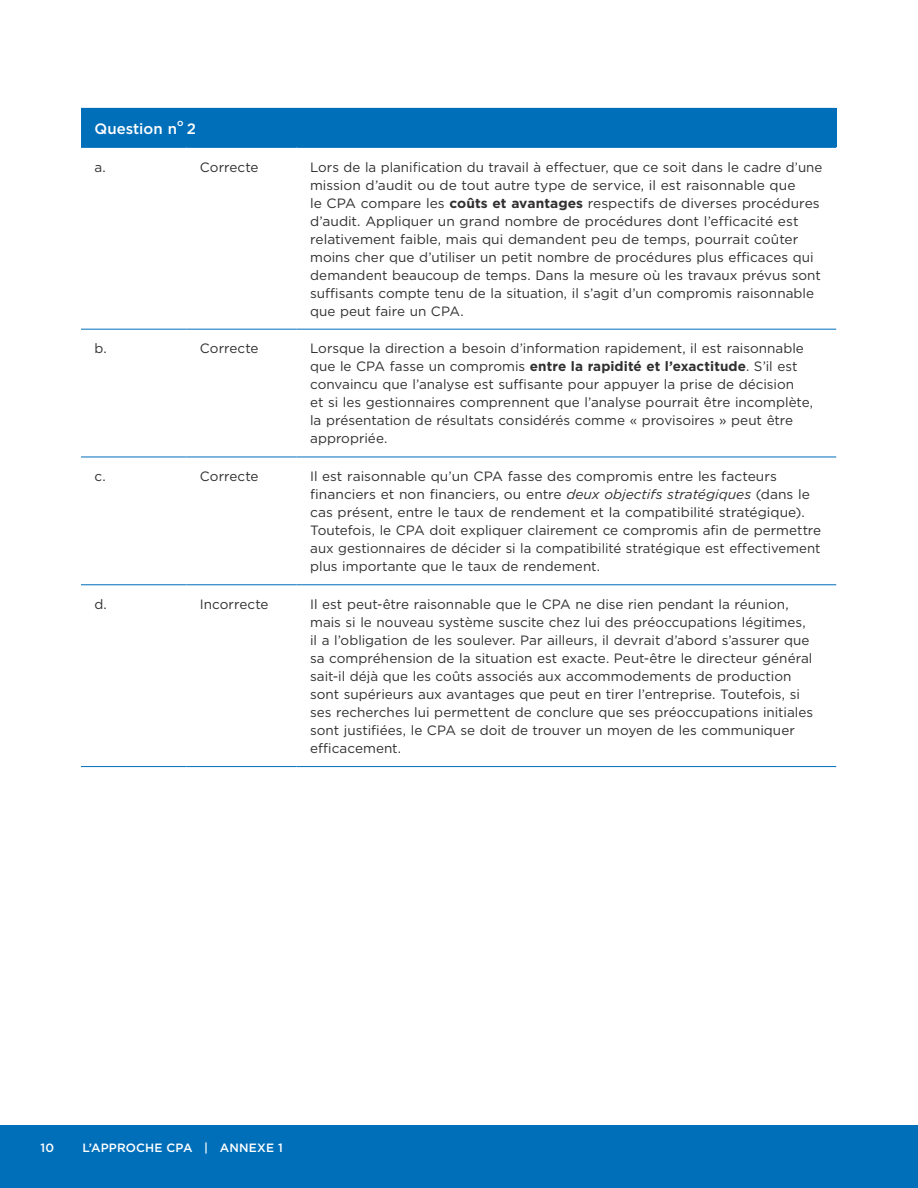
<style>
.page{position:relative;width:918px;height:1188px;background:#fff}
.page>*{position:absolute;margin:0;border:0;box-sizing:border-box;transform-origin:0 0}
.t1{font:500 15px "Gotham";color:#fff}
.t2{font:13.5px/18px "Gotham";color:#312f30}
.t3{font:500 12px "Gotham";letter-spacing:.01em;color:#fff}
.t4{font:500 9.75px "Gotham";color:#fff}
.s1{font-weight:700}
.s2{font-style:italic}
</style>
<div class="page">
<div style="left:0;top:1125px;width:918px;height:63px;background:#006fba"></div>
<div style="left:81px;top:108px;width:755px;height:39px;background:#006fba"></div>
<hr style="left:81px;top:147px;width:105px;height:1px;background:#006fba">
<hr style="left:186px;top:147px;width:111px;height:1px;background:#006fba">
<hr style="left:297px;top:147px;width:539px;height:1px;background:#006fba">
<hr style="left:186px;top:329px;width:111px;height:1px;background:#006fba">
<hr style="left:297px;top:329px;width:539px;height:1px;background:#006fba">
<hr style="left:186px;top:457px;width:111px;height:1px;background:#006fba">
<hr style="left:297px;top:457px;width:539px;height:1px;background:#006fba">
<hr style="left:186px;top:584px;width:111px;height:1px;background:#006fba">
<hr style="left:297px;top:584px;width:539px;height:1px;background:#006fba">
<hr style="left:186px;top:766px;width:111px;height:1px;background:#006fba">
<hr style="left:297px;top:766px;width:539px;height:1px;background:#006fba">
<hr style="left:81px;top:329px;width:105px;height:1px;background:#006fba">
<hr style="left:81px;top:457px;width:105px;height:1px;background:#006fba">
<hr style="left:81px;top:584px;width:105px;height:1px;background:#006fba">
<hr style="left:81px;top:766px;width:105px;height:1px;background:#006fba">
<h4 class="t1" style="left:95px;top:119px;width:84px">QUESTION N</h4>
<h4 class="t4" style="left:177px;top:117px;width:8px">O</h4>
<h4 class="t1" style="left:187px;top:119px;width:11px">2</h4>
<p class="t2" style="left:94px;top:158px;width:13px">a.</p>
<p class="t2" style="left:200px;top:158px;width:60px">Correcte</p>
<p class="t2" style="left:310px;top:158px;width:514px">Lors de la planification du travail à effectuer, que ce soit dans le cadre d’une mission d’audit ou de tout autre type de service, il est raisonnable que<br>le CPA compare les <span class="s1">coûts et avantages</span> respectifs de diverses procédures d’audit. Appliquer un grand nombre de procédures dont l’efficacité est relativement faible, mais qui demandent peu de temps, pourrait coûter moins cher que d’utiliser un petit nombre de procédures plus efficaces qui demandent beaucoup de temps. Dans la mesure où les travaux prévus sont suffisants compte tenu de la situation, il s’agit d’un compromis raisonnable que peut faire un CPA.</p>
<p class="t2" style="left:95px;top:339px;width:14px">b.</p>
<p class="t2" style="left:200px;top:339px;width:60px">Correcte</p>
<p class="t2" style="left:310px;top:339px;width:504px">Lorsque la direction a besoin d’information rapidement, il est raisonnable que le CPA fasse un compromis <span class="s1">entre la rapidité et l’exactitude</span>. S’il est convaincu que l’analyse est suffisante pour appuyer la prise de décision<br>et si les gestionnaires comprennent que l’analyse pourrait être incomplète, la présentation de résultats considérés comme « provisoires » peut être appropriée.</p>
<p class="t2" style="left:95px;top:467px;width:13px">c.</p>
<p class="t2" style="left:200px;top:467px;width:60px">Correcte</p>
<p class="t2" style="left:310px;top:467px;width:513px">Il est raisonnable qu’un CPA fasse des compromis entre les facteurs financiers et non financiers, ou entre <span class="s2">deux objectifs stratégiques</span> (dans le cas présent, entre le taux de rendement et la compatibilité stratégique).<br>Toutefois, le CPA doit expliquer clairement ce compromis afin de permettre aux gestionnaires de décider si la compatibilité stratégique est effectivement plus importante que le taux de rendement.</p>
<p class="t2" style="left:95px;top:595px;width:14px">d.</p>
<p class="t2" style="left:200px;top:595px;width:70px">Incorrecte</p>
<p class="t2" style="left:310px;top:595px;width:505px">Il est peut-être raisonnable que le CPA ne dise rien pendant la réunion, mais si le nouveau système suscite chez lui des préoccupations légitimes, il a l’obligation de les soulever. Par ailleurs, il devrait d’abord s’assurer que sa compréhension de la situation est exacte. Peut-être le directeur général sait-il déjà que les coûts associés aux accommodements de production sont supérieurs aux avantages que peut en tirer l’entreprise. Toutefois, si ses recherches lui permettent de conclure que ses préoccupations initiales sont justifiées, le CPA se doit de trouver un moyen de les communiquer efficacement.</p>
<p class="t3" style="left:41px;top:1140px;width:15px">10</p>
<p class="t3" style="left:83px;top:1140px;width:202px">L’APPROCHE CPA | ANNEXE 1</p>
</div>
